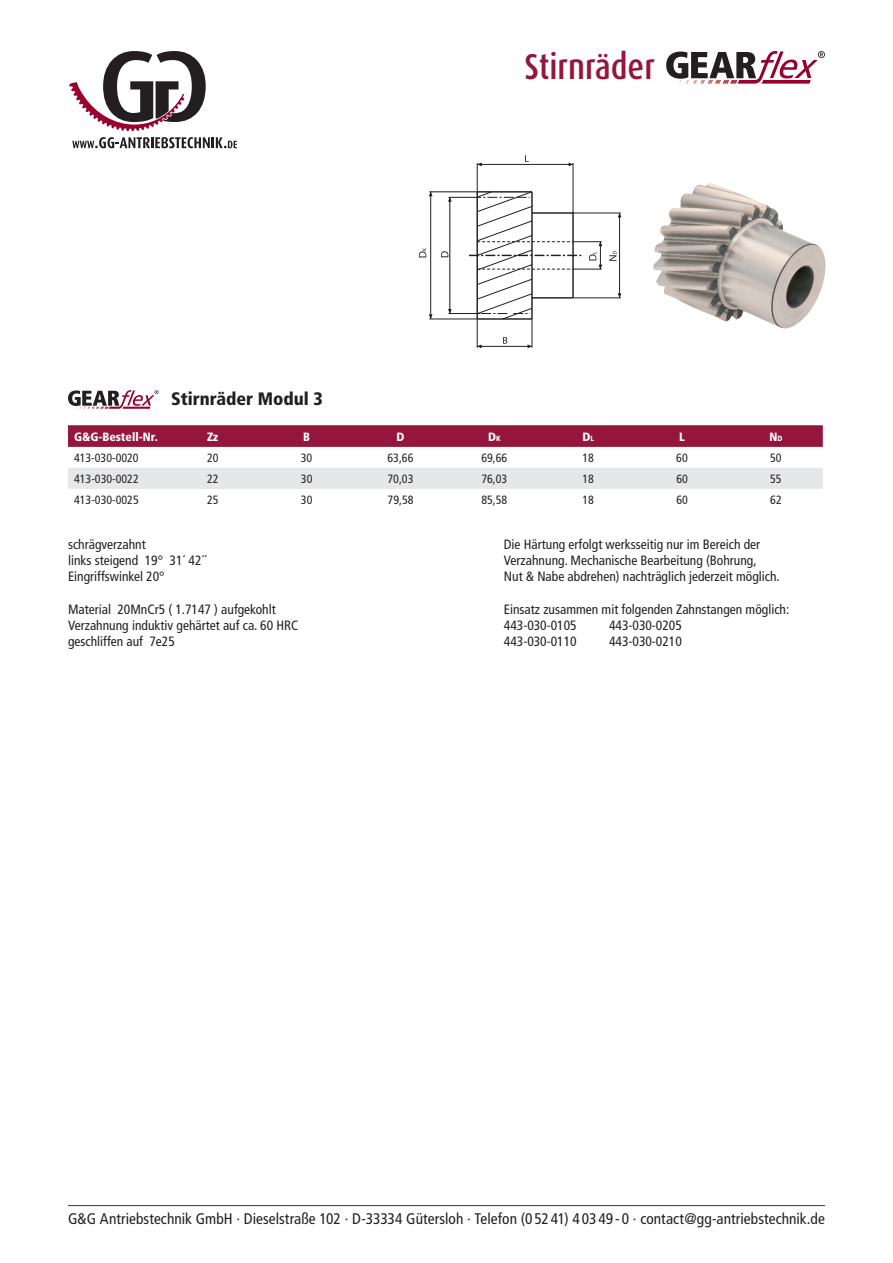
<style>
.page{position:relative;width:893px;height:1263px;background:#fff}
.page>*{position:absolute;margin:0;border:0;box-sizing:border-box;transform-origin:0 0}
.t1{font:500 36px "Dax Condensed";color:#94163d}
.t2{font:900 condensed 18px "Frutiger LT Std";color:#231f20}
.t3{font:condensed 15.3px "Frutiger LT Std";letter-spacing:.005em;color:#231f20}
.t4{font:condensed 13.5px/16.2px "Frutiger LT Std";color:#231f20}
.t5{font:condensed 12px "Frutiger LT Std";color:#231f20}
.t6{font:900 condensed 12px "Frutiger LT Std";color:#fff}
.s1{font-size:7.5px}
.s2{color:#94163d}
</style>
<div class="page">
<svg style="left:666px;top:51px;width:159px;height:33px"></svg>
<hr style="left:68px;top:1205px;width:757px;height:1px;background:#94163d">
<img style="left:653px;top:183px;width:173px;height:146px">
<hr style="left:430px;top:192px;width:1px;height:127px;background:#231f20">
<hr style="left:450px;top:197px;width:1px;height:116px;background:#231f20">
<hr style="left:429px;top:319px;width:48px;height:1px;background:#231f20">
<hr style="left:448px;top:313px;width:32px;height:1px;background:#231f20">
<hr style="left:573px;top:298px;width:48px;height:1px;background:#231f20">
<hr style="left:573px;top:213px;width:48px;height:1px;background:#231f20">
<hr style="left:448px;top:197px;width:30px;height:1px;background:#231f20">
<hr style="left:429px;top:192px;width:48px;height:1px;background:#231f20">
<hr style="left:619px;top:213px;width:1px;height:85px;background:#231f20">
<svg style="left:429px;top:191px;width:4px;height:6px"></svg>
<svg style="left:448px;top:196px;width:4px;height:6px"></svg>
<svg style="left:429px;top:314px;width:4px;height:6px"></svg>
<svg style="left:617px;top:293px;width:4px;height:6px"></svg>
<svg style="left:617px;top:212px;width:4px;height:6px"></svg>
<svg style="left:609px;top:251px;width:7px;height:10px"></svg>
<svg style="left:419px;top:248px;width:7px;height:9px"></svg>
<svg style="left:441px;top:251px;width:7px;height:6px"></svg>
<svg style="left:469px;top:155px;width:134px;height:193px"></svg>
<svg style="left:68px;top:425px;width:755px;height:22px;background:#951940"></svg>
<div style="left:68px;top:468px;width:755px;height:21px;background:#e6e7e9"></div>
<svg style="left:68px;top:390px;width:91px;height:19px"></svg>
<svg style="left:72px;top:137px;width:165px;height:11px"></svg>
<svg style="left:69px;top:51px;width:137px;height:80px"></svg>
<h2 class="t2" style="left:171px;top:388px;width:153px">Stirnräder Modul 3</h2>
<h1 class="t1" style="left:524px;top:47px;width:132px">Stirnräder</h1>
<p class="t6" style="left:74px;top:429px;width:85px">G&amp;G-Bestell-Nr.</p>
<p class="t6" style="left:207px;top:429px;width:13px">Zz</p>
<p class="t6" style="left:303px;top:429px;width:8px">B</p>
<p class="t6" style="left:396px;top:429px;width:10px">D</p>
<p class="t6" style="left:488px;top:429px;width:14px">D<span class="s1">K</span></p>
<p class="t6" style="left:582px;top:429px;width:13px">D<span class="s1">L</span></p>
<p class="t6" style="left:679px;top:429px;width:7px">L</p>
<p class="t6" style="left:769px;top:429px;width:15px">N<span class="s1">D</span></p>
<p class="t5" style="left:74px;top:451px;width:66px">413-030-0020</p>
<p class="t5" style="left:207px;top:451px;width:13px">20</p>
<p class="t5" style="left:301px;top:451px;width:13px">30</p>
<p class="t5" style="left:387px;top:451px;width:27px">63,66</p>
<p class="t5" style="left:481px;top:451px;width:27px">69,66</p>
<p class="t5" style="left:582px;top:451px;width:13px">18</p>
<p class="t5" style="left:676px;top:451px;width:13px">60</p>
<p class="t5" style="left:770px;top:451px;width:13px">50</p>
<p class="t5" style="left:74px;top:472px;width:66px">413-030-0022</p>
<p class="t5" style="left:207px;top:472px;width:13px">22</p>
<p class="t5" style="left:301px;top:472px;width:13px">30</p>
<p class="t5" style="left:388px;top:472px;width:27px">70,03</p>
<p class="t5" style="left:481px;top:472px;width:27px">76,03</p>
<p class="t5" style="left:582px;top:472px;width:13px">18</p>
<p class="t5" style="left:676px;top:472px;width:13px">60</p>
<p class="t5" style="left:770px;top:472px;width:13px">55</p>
<p class="t5" style="left:74px;top:493px;width:66px">413-030-0025</p>
<p class="t5" style="left:207px;top:493px;width:13px">25</p>
<p class="t5" style="left:301px;top:493px;width:13px">30</p>
<p class="t5" style="left:388px;top:493px;width:27px">79,58</p>
<p class="t5" style="left:481px;top:493px;width:27px">85,58</p>
<p class="t5" style="left:582px;top:493px;width:13px">18</p>
<p class="t5" style="left:676px;top:493px;width:13px">60</p>
<p class="t5" style="left:770px;top:493px;width:13px">62</p>
<p class="t4" style="left:68px;top:536px;width:140px">schrägverzahnt<br>links steigend 19° 31´ 42´´<br>Eingriffswinkel 20°</p>
<p class="t4" style="left:68px;top:601px;width:232px">Material 20MnCr5 ( 1.7147 ) aufgekohlt<br>Verzahnung induktiv gehärtet auf ca. 60 HRC geschliffen auf 7e25</p>
<p class="t4" style="left:504px;top:536px;width:277px">Die Härtung erfolgt werksseitig nur im Bereich der<br>Verzahnung. Mechanische Bearbeitung (Bohrung,<br>Nut &amp; Nabe abdrehen) nachträglich jederzeit möglich.</p>
<p class="t4" style="left:504px;top:601px;width:287px">Einsatz zusammen mit folgenden Zahnstangen möglich:<br>443-030-0105</p>
<p class="t4" style="left:609px;top:617px;width:74px">443-030-0205</p>
<p class="t4" style="left:504px;top:633px;width:74px">443-030-0110</p>
<p class="t4" style="left:609px;top:633px;width:74px">443-030-0210</p>
<p class="t3" style="left:68px;top:1209px;width:758px">G&amp;G Antriebstechnik GmbH <span class="s2">·</span> Dieselstraße 102 <span class="s2">·</span> D-33334 Gütersloh <span class="s2">·</span> Telefon (0 52 41) 4 03 49 - 0 <span class="s2">·</span> contact@gg-antriebstechnik.de</p>
</div>
